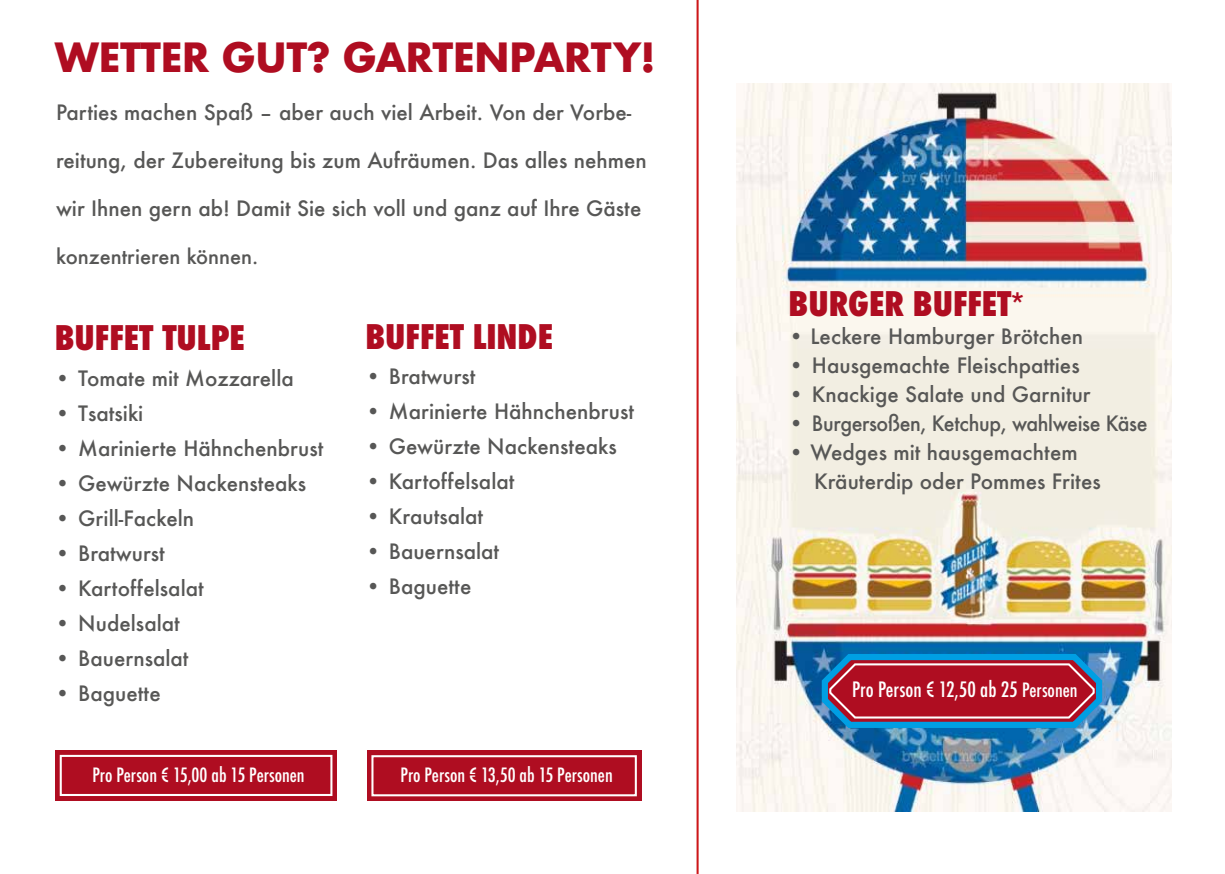
<style>
.page{position:relative;width:1225px;height:874px;background:#fff}
.page>*{position:absolute;margin:0;border:0;box-sizing:border-box;transform-origin:0 0}
.t1{font:700 39.2px "Futura";letter-spacing:-.02em;color:#af0d21}
.t2{font:800 condensed 33px "Futura";color:#af0d21}
.t3{font:500 20.6px/28.8px "Futura";color:#575756}
.t4{font:500 20.6px "Futura";letter-spacing:-.02em;color:#575756}
.t5{font:500 condensed 20.6px "Futura";color:#fff}
.t6{font:500 20px "Futura";color:#575756}
.t7{font:500 condensed 19.2px "Futura";color:#fff}
.s1{font-size:20.2px}
.s2{font-family:"Helvetica Neue";font-weight:500;font-stretch:normal}
.s3{font-size:19.2px}
</style>
<div class="page">
<div style="left:55px;top:749px;width:282px;height:51px;background:#af0d21"></div>
<div style="left:60px;top:754px;width:272px;height:41px;border:2px solid #fff"></div>
<hr style="left:696px;top:0;width:2px;height:873px;background:#cd1719">
<div style="left:367px;top:750px;width:274px;height:50px;background:#af0d21"></div>
<div style="left:371px;top:754px;width:266px;height:41px;border:2px solid #fff"></div>
<img style="left:736px;top:83px;width:435px;height:727px">
<svg style="left:818px;top:648px;width:287px;height:82px;background:#7d4465"></svg>
<h1 class="t1" style="left:55px;top:29px;width:602px">WETTER GUT? GARTENPARTY!</h1>
<p class="t3" style="left:56px;top:98px;width:577px">Parties machen Spaß – aber auch viel Arbeit. Von der Vorbe-</p>
<p class="t3" style="left:56px;top:146px;width:592px">reitung, der Zubereitung bis zum Aufräumen. Das alles nehmen</p>
<p class="t3" style="left:56px;top:194px;width:587px">wir Ihnen gern ab! Damit Sie sich voll und ganz auf Ihre Gäste</p>
<p class="t6" style="left:56px;top:243px;width:204px"><span class="s1">kon</span>zentrieren können.</p>
<h2 class="t2" style="left:55px;top:315px;width:192px">BUFFET TULPE</h2>
<p class="t3" style="left:55px;top:363px;width:240px">• Tomate mit Mozzarella</p>
<p class="t3" style="left:55px;top:398px;width:90px">• Tsatsiki</p>
<p class="t3" style="left:55px;top:433px;width:270px">• Marinierte Hähnchenbrust</p>
<p class="t3" style="left:55px;top:468px;width:253px">• Gewürzte Nackensteaks</p>
<p class="t3" style="left:55px;top:503px;width:141px">• Grill-Fackeln</p>
<p class="t3" style="left:55px;top:538px;width:111px">• Bratwurst</p>
<p class="t3" style="left:55px;top:573px;width:150px">• Kartoffelsalat</p>
<p class="t3" style="left:55px;top:608px;width:126px">• Nudelsalat</p>
<p class="t3" style="left:55px;top:643px;width:135px">• Bauernsalat</p>
<p class="t3" style="left:55px;top:678px;width:107px">• Baguette</p>
<p class="t7" style="left:92px;top:762px;width:214px">Pro Person € 15,00 ab 15 Personen</p>
<h2 class="t2" style="left:365px;top:314px;width:189px">BUFFET LINDE</h2>
<p class="t3" style="left:365px;top:361px;width:111px">• Bratwurst</p>
<p class="t3" style="left:365px;top:396px;width:270px">• Marinierte Hähnchenbrust</p>
<p class="t3" style="left:365px;top:431px;width:253px">• Gewürzte Nackensteaks</p>
<p class="t3" style="left:365px;top:466px;width:150px">• Kartoffelsalat</p>
<p class="t3" style="left:365px;top:501px;width:119px">• Krautsalat</p>
<p class="t3" style="left:365px;top:537px;width:135px">• Bauernsalat</p>
<p class="t3" style="left:365px;top:572px;width:107px">• Baguette</p>
<p class="t7" style="left:400px;top:762px;width:214px">Pro Person € 13,50 ab 15 Personen</p>
<h2 class="t2" style="left:788px;top:281px;width:237px">BURGER BUFFET<span class="s2">*</span></h2>
<p class="t3" style="left:788px;top:322px;width:296px">• Leckere Hamburger Brötchen</p>
<p class="t3" style="left:788px;top:351px;width:293px">• Hausgemachte Fleischpatties</p>
<p class="t3" style="left:788px;top:379px;width:303px">• Knackige Salate und Garnitur</p>
<p class="t4" style="left:788px;top:409px;width:360px">• Burgersoßen, Ketchup, wahlweise Käse</p>
<p class="t3" style="left:814px;top:437px;width:288px;text-indent:-25px">• Wedges mit hausgemachtem<br>Kräuterdip oder Pommes Frites</p>
<p class="t5" style="left:852px;top:675px;width:227px">Pro Person € 12,50 ab 25 <span class="s3">Personen</span></p>
</div>
